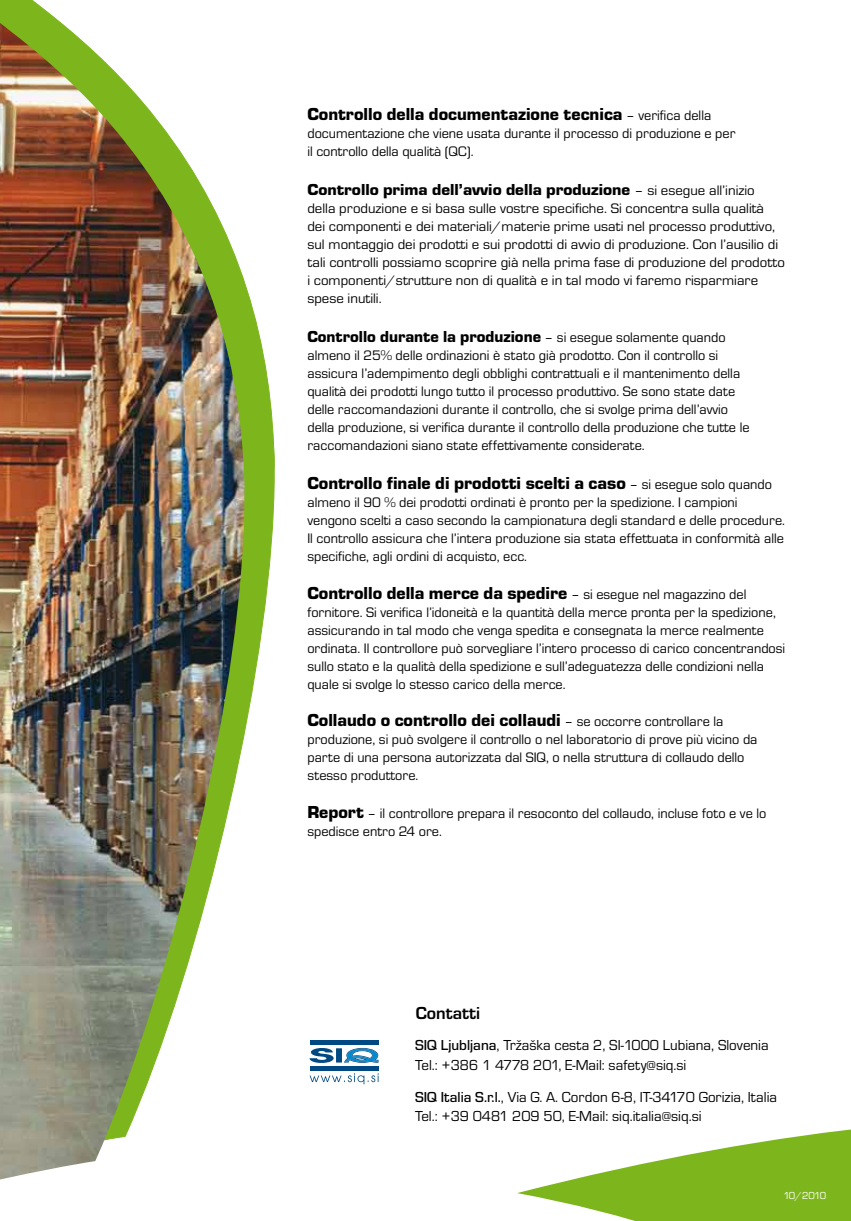
<style>
.page{position:relative;width:851px;height:1221px;background:#fff}
.page>*{position:absolute;margin:0;border:0;box-sizing:border-box;transform-origin:0 0}
.t1{font:900 18px "Eurostile TOT";color:#000}
.t2{font:700 18px "Eurostile TOT";color:#000}
.t3{font:900 16.5px "Eurostile TOT";color:#000;scale:1.04 1}
.t4{font:900 16.5px "Eurostile TOT";color:#000}
.t5{font:15px/19.5px "Eurostile TOT";color:#000}
.t6{font:14.25px/18px "Eurostile TOT";color:#000}
.t7{font:14.25px/18px "Eurostile TOT";color:#000;scale:1.04 1}
.t8{font:10.5px "Eurostile TOT";letter-spacing:-.08em;color:#fff}
.s1{font-weight:400;font-size:14.25px}
.s2{font-weight:900;font-size:18px}
.s3{font-weight:500}
</style>
<div class="page">
<svg style="left:0;top:0;width:379px;height:1180px"></svg>
<svg style="left:517px;top:1129px;width:333px;height:91px"></svg>
<img style="left:0;top:23px;width:245px;height:1156px">
<div style="left:309px;top:1065px;width:69px;height:5px;background:#004983"></div>
<hr style="left:309px;top:1040px;width:69px;height:4px;background:#004983">
<svg style="left:309px;top:1047px;width:69px;height:15px"></svg>
<svg style="left:309px;top:1073px;width:69px;height:11px"></svg>
<p class="t1" style="left:307px;top:104px;width:405px">Controllo della documentazione tecnica <span class="s1">– verifica della</span></p>
<p class="t6" style="left:307px;top:124px;width:429px">documentazione che viene usata durante il processo di produzione e per il controllo della qualità (QC).</p>
<p class="t3" style="left:307px;top:180px;width:431px">Controllo prima dell’avvio della produzione <span class="s1">– si esegue all’inizio</span></p>
<p class="t7" style="left:307px;top:199px;width:460px">della produzione e si basa sulle vostre specifiche. Si concentra sulla qualità dei componenti e dei materiali/materie prime usati nel processo produttivo, sul montaggio dei prodotti e sui prodotti di avvio di produzione. Con l’ausilio di tali controlli possiamo scoprire già nella prima fase di produzione del prodotto i componenti/strutture non di qualità e in tal modo vi faremo risparmiare spese inutili.</p>
<p class="t4" style="left:307px;top:327px;width:419px">Controllo durante la produzione <span class="s1">– si esegue solamente quando</span></p>
<p class="t6" style="left:307px;top:346px;width:443px">almeno il 25% delle ordinazioni è stato già prodotto. Con il controllo si assicura l’adempimento degli obblighi contrattuali e il mantenimento della qualità dei prodotti lungo tutto il processo produttivo. Se sono state date delle raccomandazioni durante il controllo, che si svolge prima dell’avvio della produzione, si verifica durante il controllo della produzione che tutte le raccomandazioni siano state effettivamente considerate.</p>
<p class="t1" style="left:307px;top:473px;width:466px">Controllo finale di prodotti scelti a caso <span class="s1">– si esegue solo quando</span></p>
<p class="t6" style="left:307px;top:493px;width:479px">almeno il 90 % dei prodotti ordinati è pronto per la spedizione. I campioni vengono scelti a caso secondo la campionatura degli standard e delle procedure.<br>Il controllo assicura che l’intera produzione sia stata effettuata in conformità alle specifiche, agli ordini di acquisto, ecc.</p>
<p class="t1" style="left:307px;top:582px;width:440px">Controllo della merce da spedire <span class="s1">– si esegue nel magazzino del</span></p>
<p class="t6" style="left:307px;top:603px;width:479px">fornitore. Si verifica l’idoneità e la quantità della merce pronta per la spedizione, assicurando in tal modo che venga spedita e consegnata la merce realmente ordinata. Il controllore può sorvegliare l’intero processo di carico concentrandosi sullo stato e la qualità della spedizione e sull’adeguatezza delle condizioni nella quale si svolge lo stesso carico della merce.</p>
<p class="t1" style="left:307px;top:710px;width:417px">Collaudo o controllo dei collaudi <span class="s1">– se occorre controllare la</span></p>
<p class="t6" style="left:307px;top:730px;width:451px">produzione, si può svolgere il controllo o nel laboratorio di prove più vicino da parte di una persona autorizzata dal SIQ, o nella struttura di collaudo dello stesso produttore.</p>
<p class="t6" style="left:307px;top:804px;width:460px"><span class="s2">Report</span> – il controllore prepara il resoconto del collaudo, incluse foto e ve lo spedisce entro 24 ore.</p>
<p class="t2" style="left:415px;top:1003px;width:66px">Contatti</p>
<p class="t5" style="left:415px;top:1035px;width:355px"><span class="s3">SIQ Ljubljana</span>, Tržaška cesta 2, SI-1000 Lubiana, Slovenia<br>Tel.: +386 1 4778 201, E-Mail: safety@siq.si</p>
<p class="t5" style="left:415px;top:1087px;width:363px"><span class="s3">SIQ Italia S.r.l.</span>, Via G. A. Cordon 6-8, IT-34170 Gorizia, Italia<br>Tel.: +39 0481 209 50, E-Mail: siq.italia@siq.si</p>
<p class="t8" style="left:783px;top:1189px;width:44px">10/2010</p>
</div>
